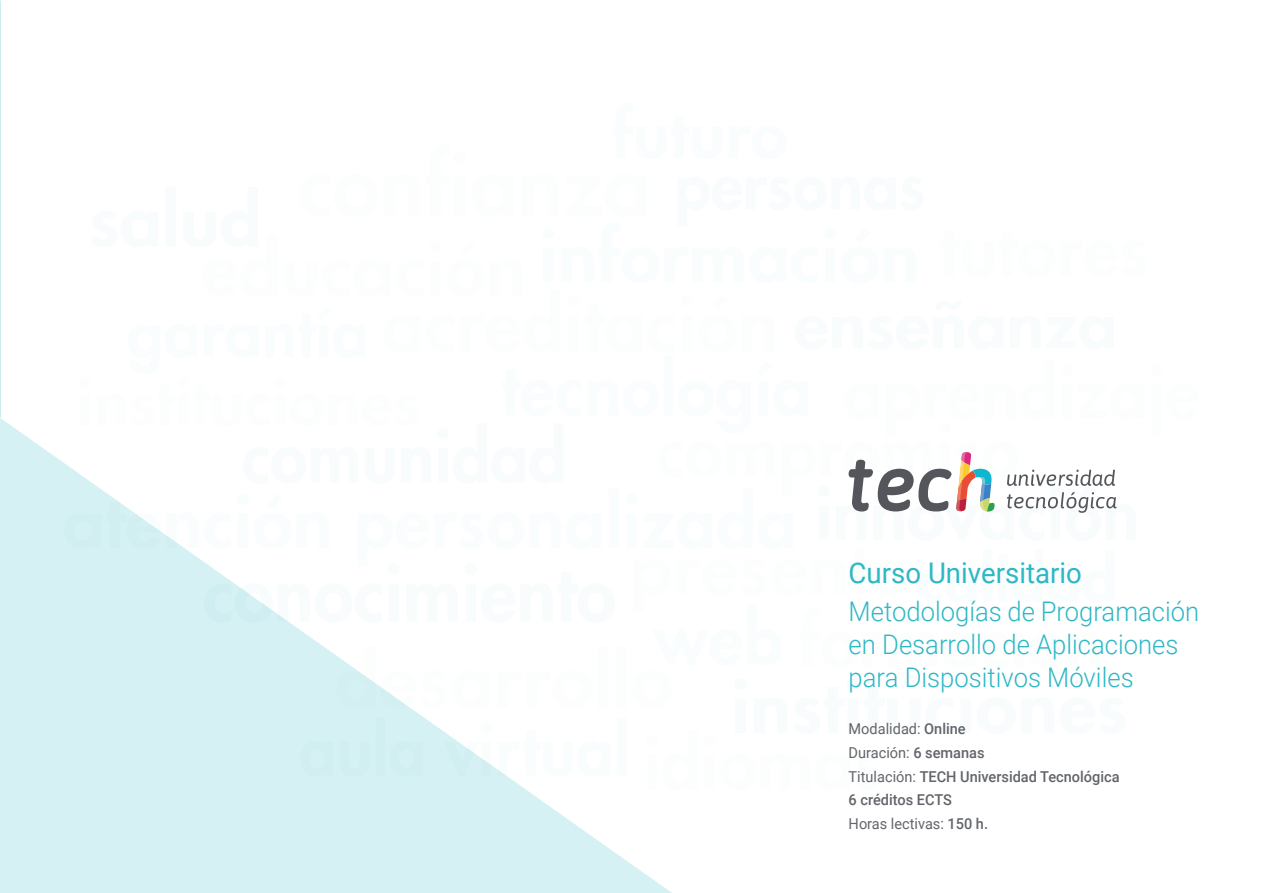
<style>
.page{position:relative;width:1263px;height:893px;background:#fff}
.page>*{position:absolute;margin:0;border:0;box-sizing:border-box;transform-origin:0 0}
.t1{font:28.5px "Roboto";color:#2db8c5}
.t2{font:300 27px/33px "Roboto";color:#2db8c5;scale:.95 1}
.t3{font:500 15px/23.7px "Roboto";color:#61646a}
.s1{font-weight:400}
</style>
<div class="page">
<svg style="left:0;top:418px;width:672px;height:475px;background:#d9f2f4"></svg>
<svg style="left:64px;top:418px;width:1053px;height:372px"></svg>
<h1 class="t1" style="left:849px;top:553px;width:235px">Curso Universitario</h1>
<h2 class="t2" style="left:849px;top:594px;width:371px">Metodologías de Programación en Desarrollo de Aplicaciones para Dispositivos Móviles</h2>
<p class="t3" style="left:849px;top:716px;width:272px"><span class="s1">Modalidad:</span> Online<br><span class="s1">Duración:</span> 6 semanas<br><span class="s1">Titulación:</span> TECH Universidad Tecnológica<br>6 créditos ECTS<br><span class="s1">Horas lectivas:</span> 150 h.</p>
</div>
